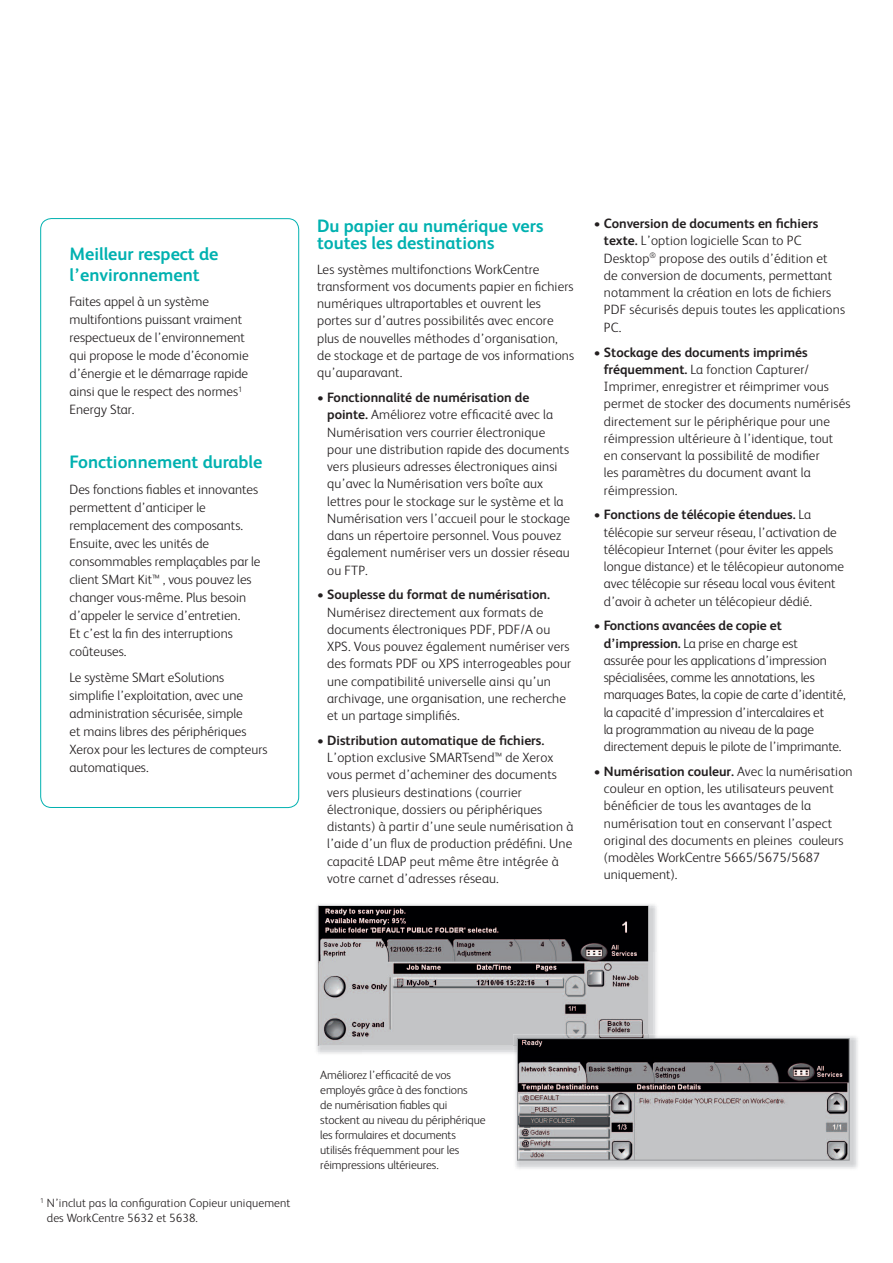
<style>
.page{position:relative;width:893px;height:1263px;background:#fff}
.page>*{position:absolute;margin:0;border:0;box-sizing:border-box;transform-origin:0 0}
.t1{font:700 18px/21px "Xerox Sans";color:#00b1b0}
.t2{font:300 13.5px/17.2px "Xerox Sans";letter-spacing:.01em;color:#231f20}
.t3{font:300 13.5px/17.2px "Xerox Sans";letter-spacing:-.01em;color:#231f20}
.t4{font:700 13.5px "Xerox Sans";color:#231f20}
.t5{font:300 12px/15px "Xerox Sans";letter-spacing:-.01em;color:#231f20}
.s1{font-weight:700}
</style>
<div class="page">
<div style="left:40px;top:218px;width:259px;height:590px;border:1px solid #00b1b0;border-radius:11px"></div>
<img style="left:316px;top:904px;width:341px;height:49px">
<img style="left:316px;top:953px;width:47px;height:101px">
<img style="left:648px;top:953px;width:9px;height:81px">
<svg style="left:318px;top:906px;width:330px;height:140px"></svg>
<img style="left:515px;top:1036px;width:343px;height:133px">
<img style="left:513px;top:1034px;width:146px;height:22px">
<img style="left:513px;top:1034px;width:135px;height:12px">
<svg style="left:517px;top:1038px;width:332px;height:122px"></svg>
<h1 class="t1" style="left:70px;top:245px;width:150px">Meilleur respect de l’environnement</h1>
<p class="t2" style="left:70px;top:294px;width:180px;line-height:18px">Faites appel à un système multifontions puissant vraiment respectueux de l’environnement qui propose le mode d’économie d’énergie et le démarrage rapide ainsi que le respect des normes<sup>1<br></sup>Energy Star.</p>
<h1 class="t1" style="left:70px;top:454px;width:194px">Fonctionnement durable</h1>
<p class="t2" style="left:70px;top:482px;width:192px;line-height:18px">Des fonctions fiables et innovantes permettent d’anticiper le remplacement des composants.<br>Ensuite, avec les unités de consommables remplaçables par le client SMart Kit™ , vous pouvez les changer vous-même. Plus besoin d’appeler le service d’entretien.<br>Et c’est la fin des interruptions coûteuses.</p>
<p class="t2" style="left:70px;top:669px;width:199px;line-height:18px">Le système SMart eSolutions simplifie l’exploitation, avec une administration sécurisée, simple<br>et mains libres des périphériques<br>Xerox pour les lectures de compteurs automatiques.</p>
<h1 class="t1" style="left:317px;top:219px;width:228px;line-height:17.2px">Du papier au numérique vers toutes les destinations</h1>
<p class="t2" style="left:317px;top:262px;width:258px">Les systèmes multifonctions WorkCentre transforment vos documents papier en fichiers numériques ultraportables et ouvrent les portes sur d’autres possibilités avec encore plus de nouvelles méthodes d’organisation, de stockage et de partage de vos informations qu’auparavant.</p>
<p class="t2" style="left:327px;top:390px;width:244px;text-indent:-10px"><span class="s1">• Fonctionnalité de numérisation de pointe.</span> Améliorez votre efficacité avec la Numérisation vers courrier électronique pour une distribution rapide des documents vers plusieurs adresses électroniques ainsi qu’avec la Numérisation vers boîte aux lettres pour le stockage sur le système et la Numérisation vers l’accueil pour le stockage dans un répertoire personnel. Vous pouvez également numériser vers un dossier réseau ou FTP.</p>
<p class="t4" style="left:317px;top:590px;width:234px">• Souplesse du format de numérisation.</p>
<p class="t2" style="left:327px;top:605px;width:245px">Numérisez directement aux formats de documents électroniques PDF, PDF/A ou XPS. Vous pouvez également numériser vers des formats PDF ou XPS interrogeables pour une compatibilité universelle ainsi qu’un archivage, une organisation, une recherche et un partage simplifiés.</p>
<p class="t4" style="left:317px;top:736px;width:229px">• Distribution automatique de fichiers.</p>
<p class="t2" style="left:327px;top:750px;width:248px">L’option exclusive SMARTsend™ de Xerox vous permet d’acheminer des documents vers plusieurs destinations (courrier électronique, dossiers ou périphériques distants) à partir d’une seule numérisation à l’aide d’un flux de production prédéfini. Une capacité LDAP peut même être intégrée à votre carnet d’adresses réseau.</p>
<p class="t2" style="left:604px;top:216px;width:242px;text-indent:-10px"><span class="s1">• Conversion de documents en fichiers texte.</span> L’option logicielle Scan to PC Desktop<sup>®</sup> propose des outils d’édition et<br>de conversion de documents, permettant notamment la création en lots de fichiers PDF sécurisés depuis toutes les applications PC.</p>
<p class="t2" style="left:604px;top:345px;width:248px;text-indent:-10px"><span class="s1">• Stockage des documents imprimés fréquemment.</span> La fonction Capturer/ Imprimer, enregistrer et réimprimer vous permet de stocker des documents numérisés directement sur le périphérique pour une réimpression ultérieure à l’identique, tout en conservant la possibilité de modifier<br>les paramètres du document avant la réimpression.</p>
<p class="t2" style="left:604px;top:508px;width:241px;text-indent:-10px"><span class="s1">• Fonctions de télécopie étendues.</span> La télécopie sur serveur réseau, l’activation de télécopieur Internet (pour éviter les appels longue distance) et le télécopieur autonome avec télécopie sur réseau local vous évitent d’avoir à acheter un télécopieur dédié.</p>
<p class="t3" style="left:603px;top:619px;width:243px;text-indent:-10px"><span class="s1">• Fonctions avancées de copie et d’impression.</span> La prise en charge est<br>assurée pour les applications d’impression spécialisées, comme les annotations, les marquages Bates, la copie de carte d’identité, la capacité d’impression d’intercalaires et<br>la programmation au niveau de la page directement depuis le pilote de l’imprimante.</p>
<p class="t2" style="left:604px;top:764px;width:250px;text-indent:-10px"><span class="s1">• Numérisation couleur.</span> Avec la numérisation couleur en option, les utilisateurs peuvent bénéficier de tous les avantages de la numérisation tout en conservant l’aspect original des documents en pleines couleurs (modèles WorkCentre 5665/5675/5687 uniquement).</p>
<p class="t5" style="left:47px;top:1197px;width:245px;text-indent:-7px"><sup>1</sup> N’inclut pas la configuration Copieur uniquement des WorkCentre 5632 et 5638.</p>
<p class="t5" style="left:320px;top:1068px;width:167px">Améliorez l’efficacité de vos employés grâce à des fonctions<br>de numérisation fiables qui stockent au niveau du périphérique les formulaires et documents utilisés fréquemment pour les réimpressions ultérieures.</p>
</div>
